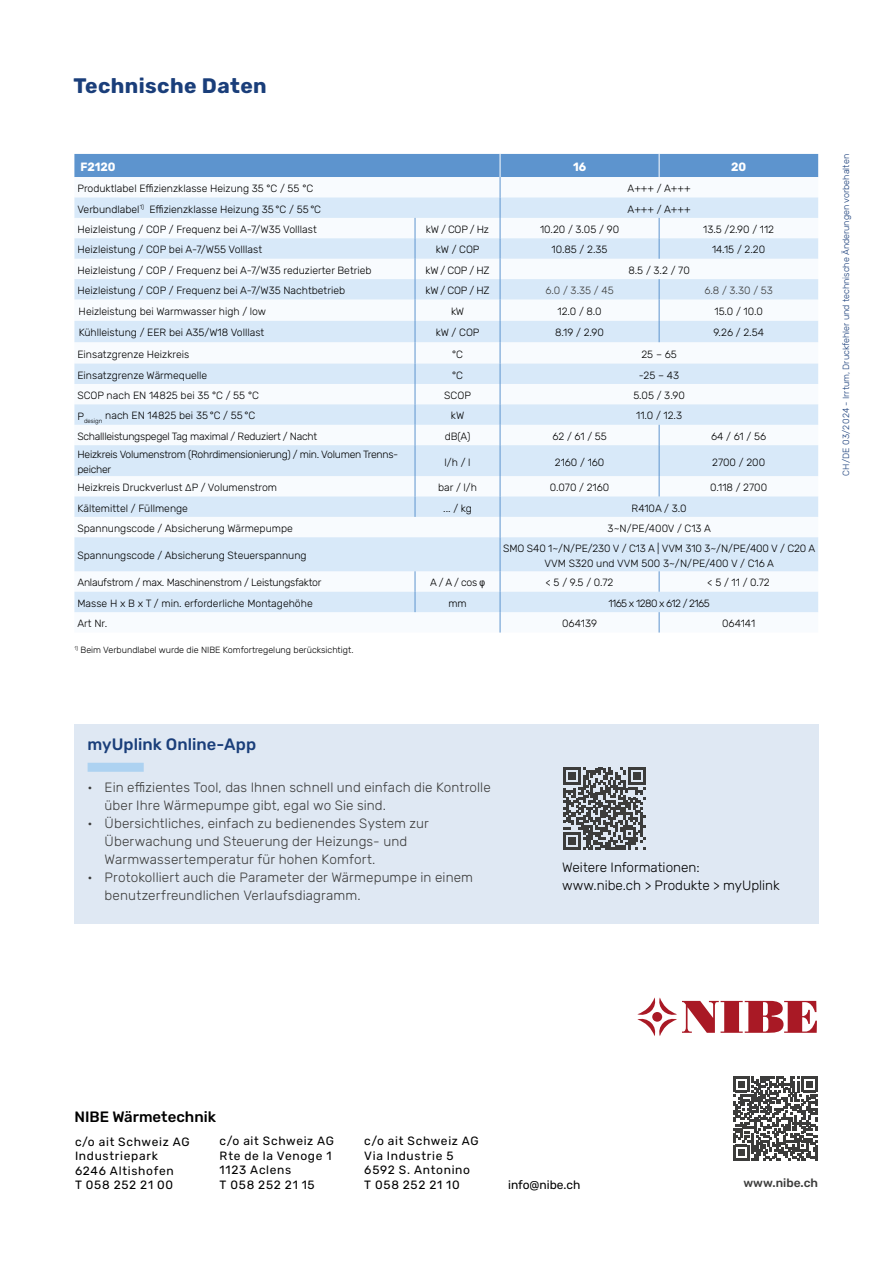
<style>
.page{position:relative;width:893px;height:1263px;background:#fff}
.page>*{position:absolute;margin:0;border:0;box-sizing:border-box;transform-origin:0 0}
.t1{font:700 21px "Rubik";letter-spacing:.02em;color:#1a3e7a}
.t2{font:500 16.5px "Rubik";letter-spacing:.005em;color:#1a3e7a}
.t3{font:500 15px "Rubik";color:#000}
.t4{font:300 13.5px/18px "Rubik";letter-spacing:.01em;color:#3c3c3b}
.t5{font:300 13.5px/18px "Rubik";color:#000}
.t6{font:12px/14.4px "Rubik";letter-spacing:.055em;color:#000}
.t7{font:12px "Rubik";color:#000}
.t8{font:500 12px "Rubik";color:#3c3c3b}
.t9{font:700 12px "Rubik";color:#fff;scale:.95 1}
.t10{font:300 10.5px/15px "Rubik";color:#000;text-align:center}
.t11{font:300 10.5px/15px "Rubik";letter-spacing:-.025em;color:#000}
.t12{font:300 10.5px "Rubik";color:#3c3c3b}
.t13{font:300 10.5px "Rubik";letter-spacing:-.05em;color:#000}
.t14{font:300 9px "Rubik";color:#1a3e7a}
.t15{font:300 9px "Rubik";color:#000}
.s1{font-family:"Arial Narrow";font-weight:400}
</style>
<div class="page">
<svg style="left:733px;top:1076px;width:84px;height:84px"></svg>
<svg style="left:637px;top:997px;width:180px;height:39px"></svg>
<svg style="left:74px;top:445px;width:744px;height:167px;fill:#d8e9f9"></svg>
<svg style="left:74px;top:154px;width:744px;height:291px"></svg>
<hr style="left:415px;top:445px;width:1px;height:31px;background:#5d94ce">
<hr style="left:500px;top:445px;width:1px;height:31px;background:#5d94ce">
<hr style="left:659px;top:445px;width:1px;height:31px;background:#5d94ce">
<svg style="left:659px;top:476px;width:1px;height:20px"></svg>
<svg style="left:415px;top:476px;width:1px;height:41px"></svg>
<svg style="left:500px;top:476px;width:1px;height:61px"></svg>
<hr style="left:500px;top:537px;width:1px;height:34px;background:#5d94ce">
<svg style="left:659px;top:571px;width:1px;height:21px"></svg>
<svg style="left:415px;top:571px;width:1px;height:41px"></svg>
<svg style="left:500px;top:571px;width:1px;height:61px"></svg>
<svg style="left:659px;top:612px;width:1px;height:20px"></svg>
<div style="left:74px;top:724px;width:745px;height:200px;background:#dfe8f3"></div>
<svg style="left:563px;top:768px;width:82px;height:82px"></svg>
<div style="left:88px;top:763px;width:56px;height:9px;background:#add2f1"></div>
<h1 class="t1" style="left:73px;top:73px;width:195px">Technische Daten</h1>
<p class="t9" style="left:80px;top:160px;width:39px">F2120</p>
<p class="t9" style="left:573px;top:160px;width:15px">16</p>
<p class="t9" style="left:731px;top:160px;width:17px">20</p>
<p class="t10" style="left:77px;top:181px;width:237px">Produktlabel Effizienzklasse Heizung 35 °C / 55 °C</p>
<p class="t10" style="left:627px;top:181px;width:65px">A+++ / A+++</p>
<p class="t10" style="left:77px;top:202px;width:245px">Verbundlabel<sup>1)</sup> Effizienzklasse Heizung 35 °C / 55 °C</p>
<p class="t10" style="left:627px;top:202px;width:65px">A+++ / A+++</p>
<p class="t10" style="left:77px;top:222px;width:241px">Heizleistung / COP / Frequenz bei A-7/W35 Volllast</p>
<p class="t10" style="left:426px;top:222px;width:65px">kW / COP / Hz</p>
<p class="t10" style="left:540px;top:222px;width:81px">10.20 / 3.05 / 90</p>
<p class="t10" style="left:703px;top:222px;width:72px">13.5 /2.90 / 112</p>
<p class="t10" style="left:77px;top:243px;width:186px">Heizleistung / COP bei A-7/W55 Volllast</p>
<p class="t10" style="left:436px;top:243px;width:45px">kW / COP</p>
<p class="t10" style="left:552px;top:243px;width:57px">10.85 / 2.35</p>
<p class="t10" style="left:712px;top:243px;width:55px">14.15 / 2.20</p>
<p class="t10" style="left:77px;top:263px;width:296px">Heizleistung / COP / Frequenz bei A-7/W35 reduzierter Betrieb</p>
<p class="t10" style="left:425px;top:263px;width:66px">kW / COP / HZ</p>
<p class="t10" style="left:628px;top:263px;width:63px">8.5 / 3.2 / 70</p>
<p class="t10" style="left:77px;top:283px;width:269px">Heizleistung / COP / Frequenz bei A-7/W35 Nachtbetrieb</p>
<p class="t10" style="left:425px;top:283px;width:66px">kW / COP / HZ</p>
<p class="t12" style="left:545px;top:285px;width:70px">6.0 / 3.35 / 45</p>
<p class="t12" style="left:704px;top:285px;width:70px">6.8 / 3.30 / 53</p>
<p class="t10" style="left:79px;top:304px;width:189px">Heizleistung bei Warmwasser high / low</p>
<p class="t10" style="left:451px;top:304px;width:15px">kW</p>
<p class="t10" style="left:557px;top:304px;width:46px">12.0 / 8.0</p>
<p class="t10" style="left:714px;top:304px;width:50px">15.0 / 10.0</p>
<p class="t10" style="left:79px;top:326px;width:187px">Kühlleistung / EER bei A35/W18 Volllast</p>
<p class="t10" style="left:436px;top:326px;width:45px">kW / COP</p>
<p class="t10" style="left:555px;top:326px;width:50px">8.19 / 2.90</p>
<p class="t10" style="left:713px;top:326px;width:52px">9.26 / 2.54</p>
<p class="t10" style="left:77px;top:347px;width:113px">Einsatzgrenze Heizkreis</p>
<p class="t10" style="left:452px;top:347px;width:12px">°C</p>
<p class="t10" style="left:641px;top:347px;width:37px">25 – 65</p>
<p class="t10" style="left:77px;top:368px;width:131px">Einsatzgrenze Wärmequelle</p>
<p class="t10" style="left:452px;top:368px;width:12px">°C</p>
<p class="t10" style="left:639px;top:368px;width:42px">-25 – 43</p>
<p class="t10" style="left:77px;top:388px;width:183px">SCOP nach EN 14825 bei 35 °C / 55 °C</p>
<p class="t10" style="left:444px;top:388px;width:28px">SCOP</p>
<p class="t10" style="left:633px;top:388px;width:53px">5.05 / 3.90</p>
<p class="t10" style="left:77px;top:409px;width:179px">P<sub>design</sub> nach EN 14825 bei 35 °C / 55 °C</p>
<p class="t10" style="left:451px;top:409px;width:15px">kW</p>
<p class="t10" style="left:636px;top:409px;width:47px">11.0 / 12.3</p>
<p class="t11" style="left:77px;top:429px;width:241px">Schallleistungspegel Tag maximal / Reduziert / Nacht</p>
<p class="t10" style="left:445px;top:429px;width:27px">dB(A)</p>
<p class="t10" style="left:552px;top:429px;width:56px">62 / 61 / 55</p>
<p class="t10" style="left:711px;top:429px;width:56px">64 / 61 / 56</p>
<p class="t11" style="left:77px;top:447px;width:322px">Heizkreis Volumenstrom (Rohrdimensionierung) / min. Volumen Trenns&shy;peicher</p>
<p class="t10" style="left:445px;top:455px;width:27px">l/h / l</p>
<p class="t10" style="left:555px;top:455px;width:51px">2160 / 160</p>
<p class="t10" style="left:712px;top:455px;width:54px">2700 / 200</p>
<p class="t10" style="left:77px;top:480px;width:201px">Heizkreis Druckverlust ΔP / Volumenstrom</p>
<p class="t10" style="left:438px;top:480px;width:40px">bar / l/h</p>
<p class="t10" style="left:550px;top:480px;width:61px">0.070 / 2160</p>
<p class="t10" style="left:710px;top:480px;width:59px">0.118 / 2700</p>
<p class="t10" style="left:77px;top:501px;width:112px">Kältemittel / Füllmenge</p>
<p class="t10" style="left:443px;top:501px;width:30px">... / kg</p>
<p class="t10" style="left:632px;top:501px;width:57px">R410A / 3.0</p>
<p class="t10" style="left:77px;top:521px;width:217px">Spannungscode / Absicherung Wärmepumpe</p>
<p class="t10" style="left:608px;top:521px;width:105px">3~N/PE/400V / C13 A</p>
<p class="t10" style="left:77px;top:548px;width:231px">Spannungscode / Absicherung Steuerspannung</p>
<p class="t10" style="left:503px;top:541px;width:314px">SMO S40 1~/N/PE/230 V / C13 A | VVM 310 3~/N/PE/400 V / C20 A<br>VVM S320 und VVM 500 3~/N/PE/400 V / C16 A</p>
<p class="t11" style="left:77px;top:576px;width:246px">Anlaufstrom / max. Maschinenstrom / Leistungsfaktor</p>
<p class="t10" style="left:430px;top:576px;width:57px">A / A / cos <span class="s1">φ</span></p>
<p class="t10" style="left:546px;top:576px;width:69px">&lt; 5 / 9.5 / 0.72</p>
<p class="t10" style="left:708px;top:576px;width:64px">&lt; 5 / 11 / 0.72</p>
<p class="t10" style="left:77px;top:596px;width:237px">Masse H x B x T / min. erforderliche Montagehöhe</p>
<p class="t10" style="left:448px;top:596px;width:20px">mm</p>
<p class="t13" style="left:608px;top:597px;width:103px">1165 x 1280 x 612 / 2165</p>
<p class="t10" style="left:77px;top:616px;width:31px">Art Nr.</p>
<p class="t10" style="left:562px;top:616px;width:36px">064139</p>
<p class="t10" style="left:722px;top:616px;width:35px">064141</p>
<p class="t15" style="left:74px;top:645px;width:281px"><sup>1)</sup> Beim Verbundlabel wurde die NIBE Komfortregelung berücksichtigt.</p>
<p class="t14" style="left:841px;top:476px;width:323px;rotate:-90deg">CH/DE 03/2024 - Irrtum, Druckfehler und technische Änderungen vorbehalten</p>
<h2 class="t2" style="left:88px;top:735px;width:170px">myUplink Online-App</h2>
<p class="t4" style="left:105px;top:779px;width:388px;text-indent:-17px">• Ein effizientes Tool, das Ihnen schnell und einfach die Kontrolle über Ihre Wärmepumpe gibt, egal wo Sie sind.</p>
<p class="t4" style="left:105px;top:815px;width:326px;text-indent:-17px">• Übersichtliches, einfach zu bedienendes System zur<br>Überwachung und Steuerung der Heizungs- und<br>Warmwassertemperatur für hohen Komfort.</p>
<p class="t4" style="left:105px;top:869px;width:370px;text-indent:-17px">• Protokolliert auch die Parameter der Wärmepumpe in einem benutzerfreundlichen Verlaufsdiagramm.</p>
<p class="t5" style="left:562px;top:858px;width:219px">Weitere Informationen: www.nibe.ch &gt; Produkte &gt; myUplink</p>
<h3 class="t3" style="left:74px;top:1108px;width:143px">NIBE Wärmetechnik</h3>
<p class="t6" style="left:75px;top:1135px;width:116px">c/o ait Schweiz AG<br>Industriepark<br>6246 Altishofen<br>T 058 252 21 00</p>
<p class="t6" style="left:220px;top:1134px;width:116px">c/o ait Schweiz AG<br>Rte de la Venoge 1<br>1123 Aclens<br>T 058 252 21 15</p>
<p class="t6" style="left:364px;top:1134px;width:116px">c/o ait Schweiz AG<br>Via Industrie 5<br>6592 S. Antonino<br>T 058 252 21 10</p>
<p class="t7" style="left:508px;top:1178px;width:74px">info@nibe.ch</p>
<p class="t8" style="left:743px;top:1176px;width:76px">www.nibe.ch</p>
</div>
